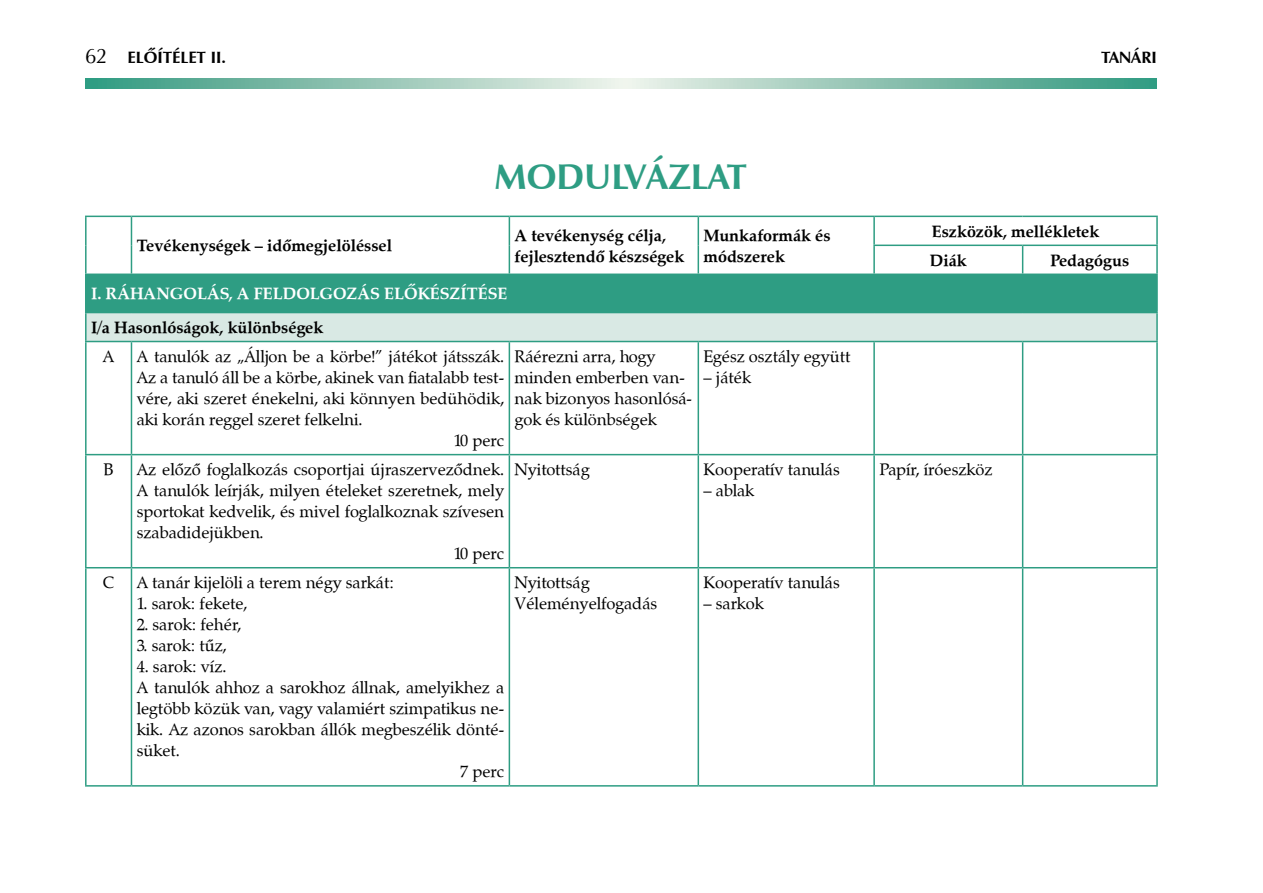
<style>
.page{position:relative;width:1263px;height:893px;background:#fff}
.page>*{position:absolute;margin:0;border:0;box-sizing:border-box;transform-origin:0 0}
.t1{font:700 36px "Zapf Humanist 601 PFL";color:#2e9d83}
.t2{font:16.5px/21px "Zapf Calligraphic 801 PFL";color:#000}
.t3{font:700 16.5px/21px "Zapf Calligraphic 801 PFL";color:#000}
.t4{font:700 16.5px "Zapf Calligraphic 801 PFL";color:#fff}
.t5{font:700 16.5px "Zapf Humanist 601 PFL";color:#000}
.s1{font-weight:400;font-size:21px}
</style>
<div class="page">
<svg style="left:85px;top:78px;width:1072px;height:11px"></svg>
<div style="left:86px;top:274px;width:1071px;height:39px;background:#2e9d83"></div>
<div style="left:86px;top:313px;width:1071px;height:28px;background:#d9e9e4"></div>
<hr style="left:85px;top:275px;width:2px;height:37px;background:#2e9d83">
<hr style="left:1156px;top:275px;width:2px;height:37px;background:#2e9d83">
<hr style="left:85px;top:312px;width:46px;height:1px;background:#2e9d83">
<hr style="left:85px;top:313px;width:2px;height:28px;background:#2e9d83">
<hr style="left:1023px;top:312px;width:135px;height:1px;background:#2e9d83">
<hr style="left:1156px;top:313px;width:2px;height:28px;background:#2e9d83">
<hr style="left:85px;top:341px;width:46px;height:1px;background:#2e9d83">
<hr style="left:85px;top:342px;width:2px;height:112px;background:#2e9d83">
<hr style="left:131px;top:341px;width:378px;height:1px;background:#2e9d83">
<hr style="left:131px;top:342px;width:1px;height:112px;background:#2e9d83">
<hr style="left:509px;top:341px;width:189px;height:1px;background:#2e9d83">
<hr style="left:509px;top:342px;width:1px;height:112px;background:#2e9d83">
<hr style="left:698px;top:341px;width:176px;height:1px;background:#2e9d83">
<hr style="left:697px;top:342px;width:2px;height:112px;background:#2e9d83">
<hr style="left:874px;top:341px;width:149px;height:1px;background:#2e9d83">
<hr style="left:873px;top:342px;width:2px;height:112px;background:#2e9d83">
<hr style="left:1023px;top:341px;width:135px;height:1px;background:#2e9d83">
<hr style="left:1022px;top:342px;width:1px;height:112px;background:#2e9d83">
<hr style="left:1156px;top:342px;width:2px;height:112px;background:#2e9d83">
<hr style="left:85px;top:454px;width:46px;height:1px;background:#2e9d83">
<hr style="left:85px;top:455px;width:2px;height:112px;background:#2e9d83">
<hr style="left:131px;top:454px;width:378px;height:1px;background:#2e9d83">
<hr style="left:131px;top:455px;width:1px;height:112px;background:#2e9d83">
<hr style="left:509px;top:454px;width:189px;height:1px;background:#2e9d83">
<hr style="left:509px;top:455px;width:1px;height:112px;background:#2e9d83">
<hr style="left:698px;top:454px;width:176px;height:1px;background:#2e9d83">
<hr style="left:697px;top:455px;width:2px;height:112px;background:#2e9d83">
<hr style="left:874px;top:454px;width:149px;height:1px;background:#2e9d83">
<hr style="left:873px;top:455px;width:2px;height:112px;background:#2e9d83">
<hr style="left:1023px;top:454px;width:135px;height:1px;background:#2e9d83">
<hr style="left:1022px;top:455px;width:1px;height:112px;background:#2e9d83">
<hr style="left:1156px;top:455px;width:2px;height:112px;background:#2e9d83">
<hr style="left:85px;top:567px;width:46px;height:1px;background:#2e9d83">
<hr style="left:85px;top:568px;width:2px;height:217px;background:#2e9d83">
<hr style="left:131px;top:567px;width:378px;height:1px;background:#2e9d83">
<hr style="left:131px;top:568px;width:1px;height:217px;background:#2e9d83">
<hr style="left:509px;top:567px;width:189px;height:1px;background:#2e9d83">
<hr style="left:509px;top:568px;width:1px;height:217px;background:#2e9d83">
<hr style="left:698px;top:567px;width:176px;height:1px;background:#2e9d83">
<hr style="left:697px;top:568px;width:2px;height:217px;background:#2e9d83">
<hr style="left:874px;top:567px;width:149px;height:1px;background:#2e9d83">
<hr style="left:873px;top:568px;width:2px;height:217px;background:#2e9d83">
<hr style="left:1023px;top:567px;width:135px;height:1px;background:#2e9d83">
<hr style="left:1022px;top:568px;width:1px;height:217px;background:#2e9d83">
<hr style="left:1156px;top:568px;width:2px;height:217px;background:#2e9d83">
<hr style="left:85px;top:785px;width:46px;height:2px;background:#2e9d83">
<hr style="left:131px;top:785px;width:378px;height:2px;background:#2e9d83">
<hr style="left:509px;top:785px;width:189px;height:2px;background:#2e9d83">
<hr style="left:698px;top:785px;width:176px;height:2px;background:#2e9d83">
<hr style="left:874px;top:785px;width:149px;height:2px;background:#2e9d83">
<hr style="left:1023px;top:785px;width:135px;height:2px;background:#2e9d83">
<hr style="left:85px;top:216px;width:46px;height:1px;background:#2e9d83">
<hr style="left:85px;top:217px;width:2px;height:28px;background:#2e9d83">
<hr style="left:131px;top:216px;width:378px;height:1px;background:#2e9d83">
<hr style="left:509px;top:216px;width:189px;height:1px;background:#2e9d83">
<hr style="left:698px;top:216px;width:176px;height:1px;background:#2e9d83">
<hr style="left:697px;top:217px;width:2px;height:28px;background:#2e9d83">
<hr style="left:85px;top:245px;width:2px;height:29px;background:#2e9d83">
<svg style="left:131px;top:217px;width:1px;height:57px"></svg>
<svg style="left:509px;top:217px;width:1px;height:57px"></svg>
<hr style="left:697px;top:245px;width:2px;height:29px;background:#2e9d83">
<hr style="left:85px;top:274px;width:46px;height:1px;background:#2e9d83">
<hr style="left:874px;top:216px;width:149px;height:1px;background:#2e9d83">
<hr style="left:873px;top:217px;width:2px;height:28px;background:#2e9d83">
<hr style="left:1023px;top:216px;width:135px;height:1px;background:#2e9d83">
<hr style="left:1156px;top:217px;width:2px;height:28px;background:#2e9d83">
<hr style="left:873px;top:245px;width:150px;height:1px;background:#2e9d83">
<hr style="left:873px;top:246px;width:2px;height:28px;background:#2e9d83">
<hr style="left:1023px;top:245px;width:135px;height:1px;background:#2e9d83">
<svg style="left:1022px;top:246px;width:1px;height:28px"></svg>
<hr style="left:1156px;top:246px;width:2px;height:28px;background:#2e9d83">
<hr style="left:1023px;top:274px;width:135px;height:1px;background:#2e9d83">
<p class="t5" style="left:85px;top:47px;width:142px"><span class="s1">62</span> ELŐÍTÉLET II.</p>
<p class="t5" style="left:1101px;top:47px;width:55px">TANÁRI</p>
<h1 class="t1" style="left:494px;top:154px;width:254px">MODULVÁZLAT</h1>
<p class="t3" style="left:137px;top:235px;width:257px">Tevékenységek – időmegjelöléssel</p>
<p class="t3" style="left:515px;top:224px;width:171px">A tevékenység célja, fejlesztendő készségek</p>
<p class="t3" style="left:703px;top:224px;width:129px">Munkaformák és módszerek</p>
<p class="t3" style="left:930px;top:217px;width:171px;line-height:29px">Eszközök, mellékletek<br>Diák</p>
<p class="t3" style="left:1050px;top:249px;width:80px">Pedagógus</p>
<p class="t4" style="left:91px;top:283px;width:416px">I. Ráhangolás, a feldolgozás előkészítése</p>
<p class="t3" style="left:91px;top:317px;width:234px">I/a Hasonlóságok, különbségek</p>
<p class="t2" style="left:103px;top:346px;width:13px">A</p>
<p class="t2" style="left:137px;top:346px;width:369px">A tanulók az „Álljon be a körbe!” játékot játsszák.</p>
<p class="t2" style="left:137px;top:367px;width:369px">Az a tanuló áll be a körbe, akinek van fiatalabb test-</p>
<p class="t2" style="left:137px;top:388px;width:369px">vére, aki szeret énekelni, aki könnyen bedühödik,</p>
<p class="t2" style="left:137px;top:409px;width:227px">aki korán reggel szeret felkelni.</p>
<p class="t2" style="left:454px;top:430px;width:52px">10 perc</p>
<p class="t2" style="left:104px;top:459px;width:12px">B</p>
<p class="t2" style="left:137px;top:459px;width:369px">Az előző foglalkozás csoportjai újraszerveződnek.</p>
<p class="t2" style="left:137px;top:480px;width:369px">A tanulók leírják, milyen ételeket szeretnek, mely</p>
<p class="t2" style="left:137px;top:501px;width:369px">sportokat kedvelik, és mivel foglalkoznak szívesen</p>
<p class="t2" style="left:137px;top:522px;width:128px">szabadidejükben.</p>
<p class="t2" style="left:454px;top:543px;width:52px">10 perc</p>
<p class="t2" style="left:103px;top:572px;width:13px">C</p>
<p class="t2" style="left:137px;top:572px;width:259px">A tanár kijelöli a terem négy sarkát:</p>
<p class="t2" style="left:137px;top:593px;width:112px">1. sarok: fekete,</p>
<p class="t2" style="left:137px;top:614px;width:106px">2. sarok: fehér,</p>
<p class="t2" style="left:137px;top:635px;width:91px">3. sarok: tűz,</p>
<p class="t2" style="left:137px;top:656px;width:91px">4. sarok: víz.</p>
<p class="t2" style="left:137px;top:677px;width:369px">A tanulók ahhoz a sarokhoz állnak, amelyikhez a</p>
<p class="t2" style="left:137px;top:698px;width:369px">legtöbb közük van, vagy valamiért szimpatikus ne-</p>
<p class="t2" style="left:137px;top:719px;width:369px">kik. Az azonos sarokban állók megbeszélik dönté-</p>
<p class="t2" style="left:137px;top:740px;width:45px">süket.</p>
<p class="t2" style="left:460px;top:761px;width:45px">7 perc</p>
<p class="t2" style="left:515px;top:346px;width:179px">Ráérezni arra, hogy minden emberben van&shy;nak bizonyos hasonlósá&shy;gok és különbségek</p>
<p class="t2" style="left:703px;top:346px;width:148px">Egész osztály együtt</p>
<p class="t2" style="left:703px;top:367px;width:49px">– játék</p>
<p class="t2" style="left:515px;top:459px;width:77px">Nyitottság</p>
<p class="t2" style="left:703px;top:459px;width:138px">Kooperatív tanulás</p>
<p class="t2" style="left:703px;top:480px;width:52px">– ablak</p>
<p class="t2" style="left:515px;top:572px;width:144px">Nyitottság<br>Véleményelfogadás</p>
<p class="t2" style="left:703px;top:572px;width:138px">Kooperatív tanulás</p>
<p class="t2" style="left:703px;top:593px;width:62px">– sarkok</p>
<p class="t2" style="left:879px;top:459px;width:115px">Papír, íróeszköz</p>
</div>
